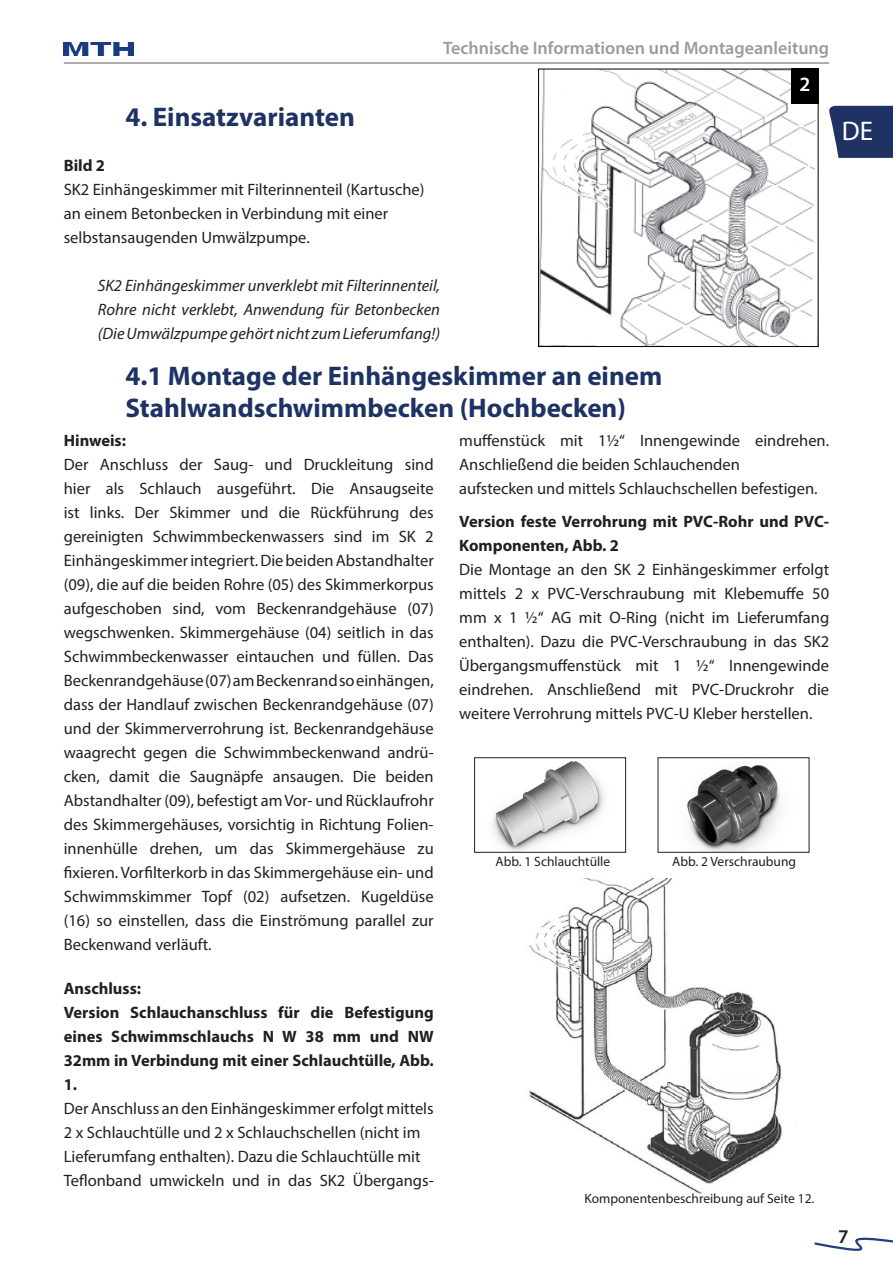
<style>
.page{position:relative;width:893px;height:1263px;background:#fff}
.page>*{position:absolute;margin:0;border:0;box-sizing:border-box;transform-origin:0 0}
.t1{font:700 27px "Myriad Pro";color:#1e3264}
.t2{font:27px "Myriad Pro";color:#fff}
.t3{font:600 20.4px "Myriad Pro";color:#fff}
.t4{font:600 19.5px "Myriad Pro";color:#231f20}
.t5{font:600 18px "Myriad Pro";color:#9c9a9b}
.t6{font:16.5px/24px "Myriad Pro";color:#231f20}
.t7{font:700 16.5px/24px "Myriad Pro";color:#231f20;text-align:justify}
.Absatzformat_1{font:italic 16.5px/24px "Myriad Pro";color:#231f20;text-align:justify}
.t8{font:13.5px "Myriad Pro";color:#231f20}
</style>
<div class="page">
<img style="left:64px;top:42px;width:70px;height:14px">
<svg style="left:829px;top:106px;width:64px;height:52px;background:#2e416f"></svg>
<hr style="left:64px;top:62px;width:765px;height:2px;background:#939598">
<svg style="left:814px;top:1237px;width:79px;height:14px"></svg>
<img style="left:540px;top:71px;width:276px;height:274px">
<div style="left:538px;top:69px;width:281px;height:278px;border:1px solid #000"></div>
<div style="left:791px;top:69px;width:28px;height:35px;background:#000"></div>
<img style="left:528px;top:878px;width:254px;height:316px">
<img style="left:493px;top:761px;width:111px;height:90px">
<div style="left:474px;top:757px;width:152px;height:96px;border:1px solid #231f20"></div>
<img style="left:687px;top:765px;width:93px;height:86px">
<div style="left:658px;top:757px;width:151px;height:96px;border:1px solid #231f20"></div>
<p class="t5" style="left:443px;top:36px;width:388px">Technische Informationen und Montageanleitung</p>
<p class="t1" style="left:125px;top:99px;width:231px">4. Einsatzvarianten</p>
<p class="t7" style="left:64px;top:153px;width:43px">Bild 2</p>
<p class="t6" style="left:64px;top:178px;width:362px">SK2 Einhängeskimmer mit Filterinnenteil (Kartusche) an einem Betonbecken in Verbindung mit einer selbstansaugenden Umwälzpumpe.</p>
<p class="Absatzformat_1" style="left:98px;top:274px;width:344px">SK2 Einhängeskimmer unverklebt mit Filterinnenteil, Rohre nicht verklebt, Anwendung für Betonbecken (Die Umwälzpumpe gehört nicht zum Lieferumfang!)</p>
<p class="t1" style="left:125px;top:358px;width:538px">4.1 Montage der Einhängeskimmer an einem</p>
<p class="t1" style="left:125px;top:391px;width:502px">Stahlwandschwimmbecken (Hochbecken)</p>
<p class="t3" style="left:799px;top:71px;width:12px">2</p>
<p class="t7" style="left:64px;top:428px;width:64px">Hinweis:</p>
<p class="t6" style="left:64px;top:452px;width:371px;text-align:justify">Der Anschluss der Saug- und Druckleitung sind hier als Schlauch ausgeführt. Die Ansaugseite ist links. Der Skimmer und die Rückführung des gereinigten Schwimmbeckenwassers sind im SK 2<br>Einhängeskimmer integriert. Die beiden Abstandhalter (09), die auf die beiden Rohre (05) des Skimmerkorpus aufgeschoben sind, vom Beckenrandgehäuse (07) wegschwenken. Skimmergehäuse (04) seitlich in das Schwimmbeckenwasser eintauchen und füllen. Das Beckenrandgehäuse (07) am Beckenrand so einhängen, dass der Handlauf zwischen Beckenrandgehäuse (07) und der Skimmerverrohrung ist. Beckenrandgehäuse waagrecht gegen die Schwimmbeckenwand andrü&shy;cken, damit die Saugnäpfe ansaugen. Die beiden Abstandhalter (09), befestigt am Vor- und Rücklaufrohr des Skimmergehäuses, vorsichtig in Richtung Folien&shy;innenhülle drehen, um das Skimmergehäuse zu fixieren. Vorfilterkorb in das Skimmergehäuse ein- und Schwimmskimmer Topf (02) aufsetzen. Kugeldüse (16) so einstellen, dass die Einströmung parallel zur Beckenwand verläuft.</p>
<p class="t7" style="left:64px;top:975px;width:79px">Anschluss:</p>
<p class="t7" style="left:64px;top:999px;width:371px">Version Schlauchanschluss für die Befestigung eines Schwimmschlauchs N W 38 mm und NW 32mm in Verbindung mit einer Schlauchtülle, Abb.<br>1.</p>
<p class="t6" style="left:64px;top:1096px;width:371px">Der Anschluss an den Einhängeskimmer erfolgt mittels</p>
<p class="t6" style="left:64px;top:1120px;width:358px">2 x Schlauchtülle und 2 x Schlauchschellen (nicht im</p>
<p class="t6" style="left:64px;top:1144px;width:358px">Lieferumfang enthalten). Dazu die Schlauchtülle mit</p>
<p class="t6" style="left:64px;top:1168px;width:371px">Teflonband umwickeln und in das SK2 Übergangs-</p>
<p class="t6" style="left:459px;top:428px;width:371px">muffenstück mit 1½“ Innengewinde eindrehen.<br>Anschließend die beiden Schlauchenden</p>
<p class="t6" style="left:459px;top:476px;width:360px">aufstecken und mittels Schlauchschellen befestigen.</p>
<p class="t7" style="left:459px;top:508px;width:371px">Version feste Verrohrung mit PVC-Rohr und PVC-<br>Komponenten, Abb. 2</p>
<p class="t6" style="left:459px;top:557px;width:371px;text-align:justify">Die Montage an den SK 2 Einhängeskimmer erfolgt mittels 2 x PVC-Verschraubung mit Klebemuffe 50 mm x 1 ½“ AG mit O-Ring (nicht im Lieferumfang enthalten). Dazu die PVC-Verschraubung in das SK2<br>Übergangsmuffenstück mit 1 ½“ Innengewinde eindrehen. Anschließend mit PVC-Druckrohr die weitere Verrohrung mittels PVC-U Kleber herstellen.</p>
<p class="t8" style="left:496px;top:853px;width:116px">Abb. 1 Schlauchtülle</p>
<p class="t8" style="left:672px;top:853px;width:125px">Abb. 2 Verschraubung</p>
<p class="t8" style="left:584px;top:1190px;width:232px">Komponentenbeschreibung auf Seite 12.</p>
<h1 class="t2" style="left:842px;top:115px;width:33px">DE</h1>
<p class="t4" style="left:838px;top:1224px;width:12px">7</p>
</div>
